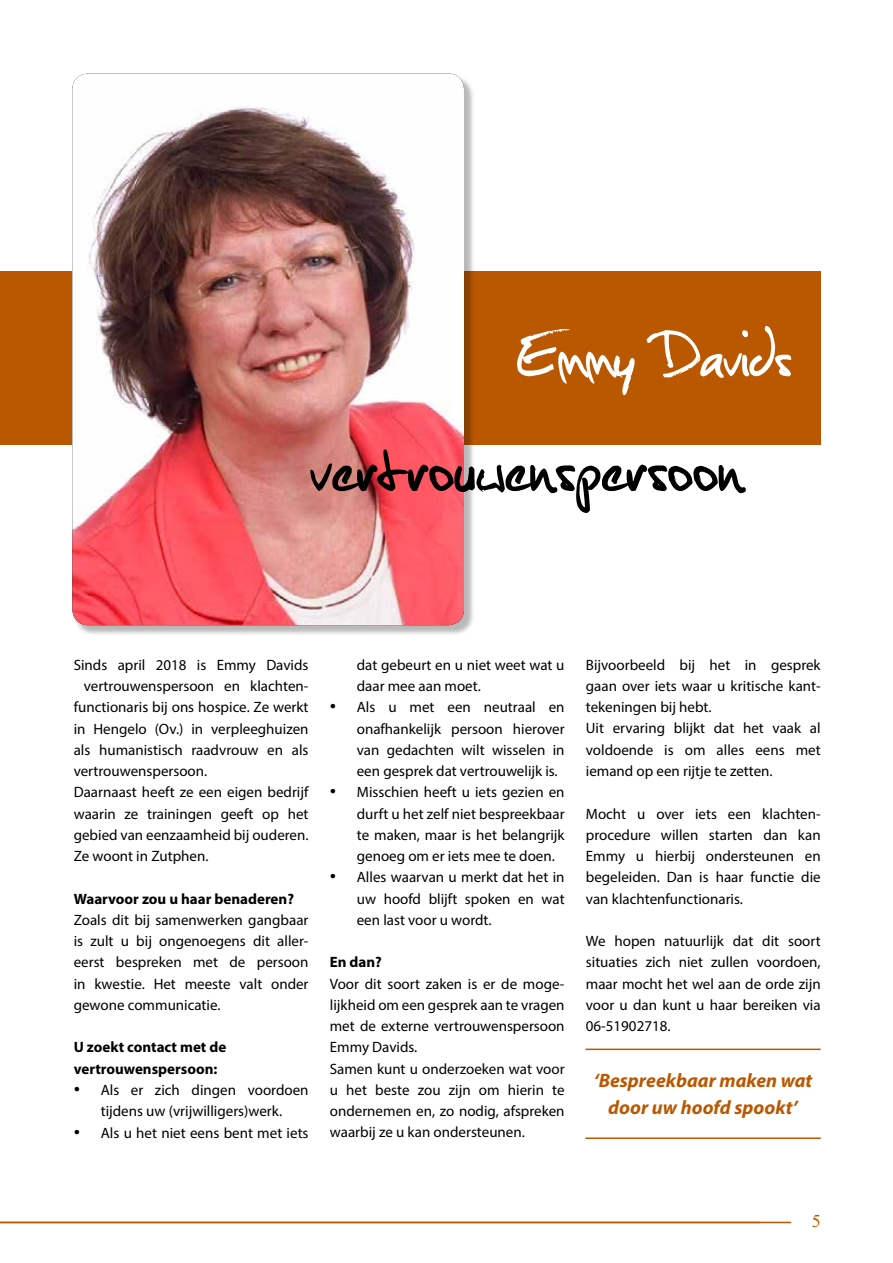
<style>
.page{position:relative;width:893px;height:1263px;background:#fff}
.page>*{position:absolute;margin:0;border:0;box-sizing:border-box;transform-origin:0 0}
.t1{font:105px "Christopherhand";color:#000;scale:.9 1}
.t2{font:88.5px "Christopherhand";color:#fff;scale:.9 1}
.t3{font:italic 700 19.5px/27px "Myriad Pro";color:#ba5802;text-align:center}
.t4{font:18px "Times New Roman";color:#ba5802}
.t5{font:15px/21.3px "Myriad Pro";color:#000;text-align:justify}
.t6{font:700 15px/21.3px "Myriad Pro";color:#000}
.s1{font-family:"Times New Roman";font-size:18px}
</style>
<div class="page">
<hr style="left:0;top:1222px;width:791px;height:1px;background:#ba5802">
<div style="left:0;top:271px;width:821px;height:173px;background:#ba5802"></div>
<div style="left:74px;top:75px;width:401px;height:561px;background:#000;opacity:.28"></div>
<img style="left:72px;top:73px;width:392px;height:552px">
<hr style="left:585px;top:1048px;width:236px;height:2px;background:#ba5802">
<hr style="left:585px;top:1137px;width:236px;height:2px;background:#ba5802">
<h2 class="t2" style="left:517px;top:317px;width:307px">Emmy Davids</h2>
<h1 class="t1" style="left:310px;top:421px;width:484px">vertrouwenspersoon</h1>
<p class="t5" style="left:74px;top:654px;width:236px">Sinds april 2018 is Emmy Davids</p>
<p class="t5" style="left:84px;top:675px;width:226px">vertrouwenspersoon en klachten-</p>
<p class="t5" style="left:74px;top:696px;width:236px">functionaris bij ons hospice. Ze werkt</p>
<p class="t5" style="left:74px;top:718px;width:236px">in Hengelo (Ov.) in verpleeghuizen</p>
<p class="t5" style="left:74px;top:739px;width:236px">als humanistisch raadvrouw en als</p>
<p class="t5" style="left:74px;top:760px;width:135px">vertrouwenspersoon.</p>
<p class="t5" style="left:74px;top:781px;width:236px">Daarnaast heeft ze een eigen bedrijf</p>
<p class="t5" style="left:74px;top:803px;width:236px">waarin ze trainingen geeft op het</p>
<p class="t5" style="left:74px;top:824px;width:236px">gebied van eenzaamheid bij ouderen.</p>
<p class="t5" style="left:74px;top:845px;width:136px">Ze woont in Zutphen.</p>
<p class="t6" style="left:74px;top:887px;width:222px">Waarvoor zou u haar benaderen?</p>
<p class="t5" style="left:74px;top:909px;width:236px">Zoals dit bij samenwerken gangbaar is zult u bij ongenoegens dit aller&shy;eerst bespreken met de persoon in kwestie. Het meeste valt onder gewone communicatie.</p>
<p class="t6" style="left:74px;top:1036px;width:154px">U zoekt contact met de vertrouwenspersoon:</p>
<p class="t5" style="left:74px;top:1079px;width:236px;text-align:center"><span class="s1">•</span> Als er zich dingen voordoen tijdens uw (vrijwilligers)werk.</p>
<p class="t5" style="left:74px;top:1121px;width:236px"><span class="s1">•</span> Als u het niet eens bent met iets</p>
<p class="t5" style="left:357px;top:654px;width:209px">dat gebeurt en u niet weet wat u daar mee aan moet.</p>
<p class="t5" style="left:357px;top:696px;width:209px;text-indent:-27px"><span class="s1">•</span> Als u met een neutraal en onafhankelijk persoon hierover van gedachten wilt wisselen in een gesprek dat vertrouwelijk is.</p>
<p class="t5" style="left:357px;top:781px;width:209px;text-indent:-27px"><span class="s1">•</span> Misschien heeft u iets gezien en durft u het zelf niet bespreekbaar te maken, maar is het belangrijk genoeg om er iets mee te doen.</p>
<p class="t5" style="left:357px;top:866px;width:209px;text-indent:-27px"><span class="s1">•</span> Alles waarvan u merkt dat het in uw hoofd blijft spoken en wat een last voor u wordt.</p>
<p class="t6" style="left:330px;top:951px;width:54px">En dan?</p>
<p class="t5" style="left:330px;top:973px;width:236px;text-align:left">Voor dit soort zaken is er de moge&shy;lijkheid om een gesprek aan te vragen met de externe vertrouwenspersoon<br>Emmy Davids.<br>Samen kunt u onderzoeken wat voor u het beste zou zijn om hierin te ondernemen en, zo nodig, afspreken waarbij ze u kan ondersteunen.</p>
<p class="t5" style="left:586px;top:654px;width:236px;text-align:left">Bijvoorbeeld bij het in gesprek gaan over iets waar u kritische kant&shy;tekeningen bij hebt.<br>Uit ervaring blijkt dat het vaak al voldoende is om alles eens met iemand op een rijtje te zetten.</p>
<p class="t5" style="left:586px;top:803px;width:236px">Mocht u over iets een klachten&shy;procedure willen starten dan kan Emmy u hierbij ondersteunen en begeleiden. Dan is haar functie die van klachtenfunctionaris.</p>
<p class="t5" style="left:586px;top:930px;width:236px">We hopen natuurlijk dat dit soort situaties zich niet zullen voordoen, maar mocht het wel aan de orde zijn voor u dan kunt u haar bereiken via 06-51902718.</p>
<h3 class="t3" style="left:594px;top:1066px;width:220px">‘Bespreekbaar maken wat door uw hoofd spookt’</h3>
<p class="t4" style="left:812px;top:1209px;width:10px">5</p>
</div>
